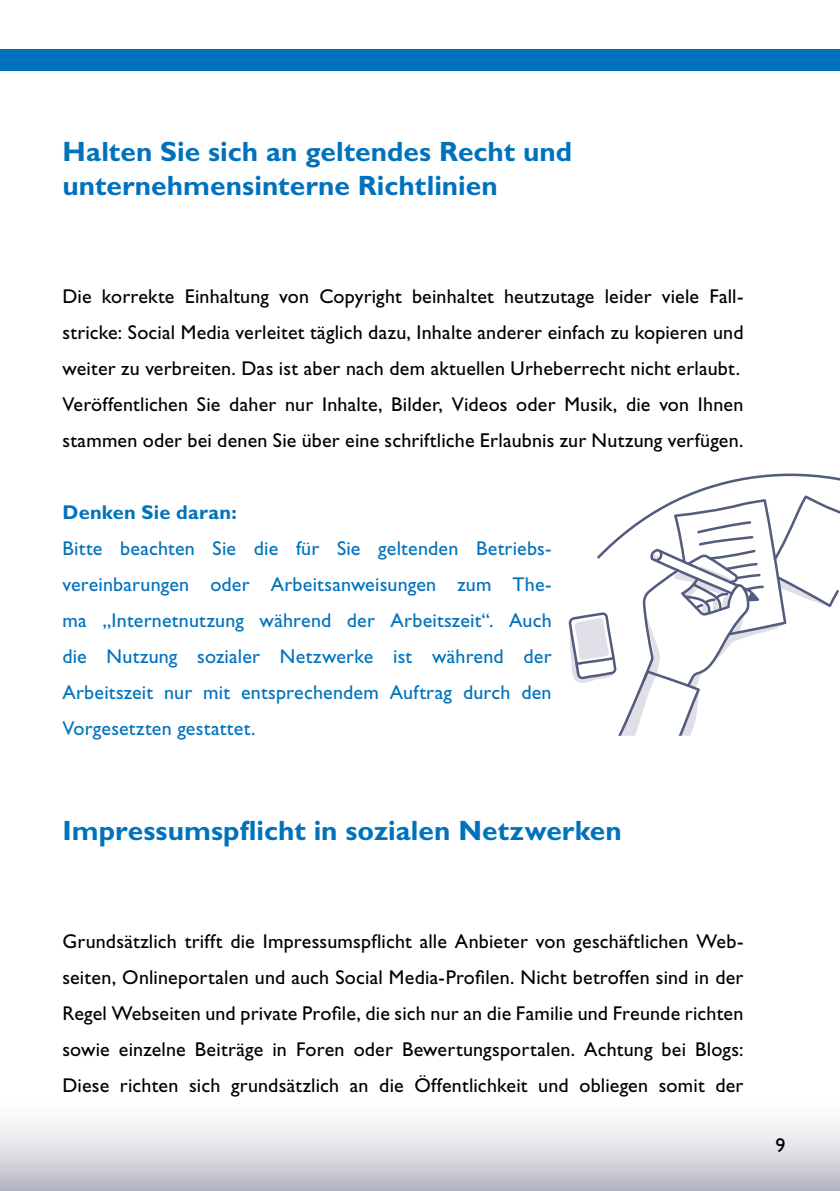
<style>
.page{position:relative;width:840px;height:1191px;background:#fff}
.page>*{position:absolute;margin:0;border:0;box-sizing:border-box;transform-origin:0 0}
.t1{font:700 28px/33.6px "Gill Sans Std";letter-spacing:.005em;color:#0072bc}
.t2{font:20px/36px "Gill Sans Std";letter-spacing:.01em;color:#000}
.t3{font:20px/36px "Gill Sans Std";letter-spacing:.01em;color:#0072bc;text-align:justify}
.t4{font:700 20px "Gill Sans Std";letter-spacing:.015em;color:#0072bc}
</style>
<div class="page">
<div style="left:0;top:49px;width:839px;height:21px;background:#0072bc"></div>
<div style="left:0;top:1086px;width:839px;height:105px;background:linear-gradient(to bottom,#fff,#bdbdcb)"></div>
<svg style="left:568px;top:473px;width:271px;height:263px"></svg>
<h1 class="t1" style="left:62px;top:135px;width:511px">Halten Sie sich an geltendes Recht und unternehmensinterne Richtlinien</h1>
<p class="t2" style="left:62px;top:278px;width:682px">Die korrekte Einhaltung von Copyright beinhaltet heutzutage leider viele Fall&shy;stricke: Social Media verleitet täglich dazu, Inhalte anderer einfach zu kopieren und weiter zu verbreiten. Das ist aber nach dem aktuellen Urheberrecht nicht erlaubt.<br>Veröffentlichen Sie daher nur Inhalte, Bilder, Videos oder Musik, die von Ihnen stammen oder bei denen Sie über eine schriftliche Erlaubnis zur Nutzung verfügen.</p>
<p class="t4" style="left:62px;top:500px;width:176px">Denken Sie daran:</p>
<p class="t3" style="left:62px;top:530px;width:490px">Bitte beachten Sie die für Sie geltenden Betriebs&shy;vereinbarungen oder Arbeitsanweisungen zum The&shy;ma „Internetnutzung während der Arbeitszeit“. Auch die Nutzung sozialer Netzwerke ist während der Arbeitszeit nur mit entsprechendem Auftrag durch den Vorgesetzten gestattet.</p>
<h1 class="t1" style="left:62px;top:814px;width:560px">Impressumspflicht in sozialen Netzwerken</h1>
<p class="t2" style="left:62px;top:923px;width:682px;text-align:justify">Grundsätzlich trifft die Impressumspflicht alle Anbieter von geschäftlichen Web&shy;seiten, Onlineportalen und auch Social Media-Profilen. Nicht betroffen sind in der Regel Webseiten und private Profile, die sich nur an die Familie und Freunde richten sowie einzelne Beiträge in Foren oder Bewertungsportalen. Achtung bei Blogs:<br>Diese richten sich grundsätzlich an die Öffentlichkeit und obliegen somit der</p>
<p class="t2" style="left:775px;top:1127px;width:11px">9</p>
</div>
